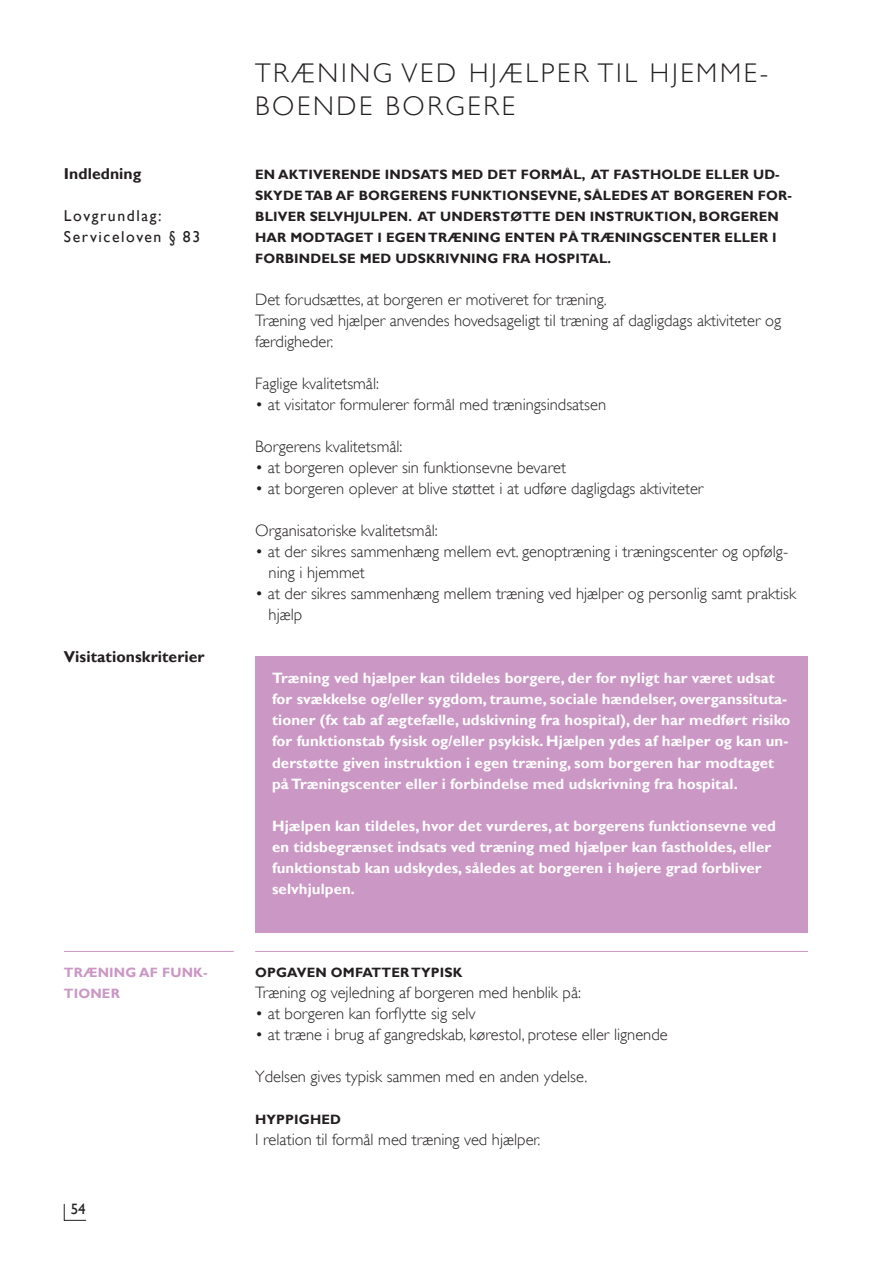
<style>
.page{position:relative;width:893px;height:1263px;background:#fff}
.page>*{position:absolute;margin:0;border:0;box-sizing:border-box;transform-origin:0 0}
.t1{font:300 27px/33px "Gill Sans";letter-spacing:.1em;color:#231f20}
.t2{font:300 16.5px/21px "Gill Sans";color:#231f20}
.t3{font:700 15.75px "Gill Sans";letter-spacing:.005em;color:#231f20}
.t4{font:15.75px/21px "Gill Sans";letter-spacing:.1em;color:#231f20}
.t5{font:700 15px/21px "Gill Sans";letter-spacing:.005em;color:#fff}
.t6{font:15px "Gill Sans";color:#231f20}
.t7{font:700 13.5px/21px "Gill Sans";letter-spacing:.01em;color:#231f20}
.t8{font:700 13.5px/21px "Gill Sans";letter-spacing:.01em;color:#cb97c4}
</style>
<div class="page">
<svg style="left:64px;top:1203px;width:23px;height:18px"></svg>
<hr style="left:64px;top:951px;width:170px;height:1px;background:#cb97c4">
<hr style="left:255px;top:951px;width:553px;height:1px;background:#cb97c4">
<div style="left:255px;top:656px;width:553px;height:276px;background:#cb97c4"></div>
<p class="t3" style="left:64px;top:166px;width:79px">Indledning</p>
<p class="t4" style="left:64px;top:207px;width:138px">Lovgrundlag:<br>Serviceloven § 83</p>
<p class="t3" style="left:64px;top:649px;width:142px">Visitationskriterier</p>
<p class="t8" style="left:64px;top:963px;width:145px">TRÆNING AF FUNK-<br>TIONER</p>
<p class="t6" style="left:71px;top:1202px;width:16px">54</p>
<h1 class="t1" style="left:255px;top:57px;width:515px">TRÆNING VED HJÆLPER TIL HJEMME-<br>BOENDE BORGERE</h1>
<p class="t7" style="left:255px;top:165px;width:538px">EN AKTIVERENDE INDSATS MED DET FORMÅL, AT FASTHOLDE ELLER UD-SKYDE TAB AF BORGERENS FUNKTIONSEVNE, SÅLEDES AT BORGEREN FOR-BLIVER SELVHJULPEN. AT UNDERSTØTTE DEN INSTRUKTION, BORGEREN HAR MODTAGET I EGEN TRÆNING ENTEN PÅ TRÆNINGSCENTER ELLER I FORBINDELSE MED UDSKRIVNING FRA HOSPITAL.</p>
<p class="t2" style="left:255px;top:290px;width:528px">Det forudsættes, at borgeren er motiveret for træning.<br>Træning ved hjælper anvendes hovedsageligt til træning af dagligdags aktiviteter og færdigheder.</p>
<p class="t2" style="left:255px;top:373px;width:125px">Faglige kvalitetsmål:</p>
<p class="t2" style="left:255px;top:394px;width:352px">• at visitator formulerer formål med træningsindsatsen</p>
<p class="t2" style="left:255px;top:436px;width:149px">Borgerens kvalitetsmål:</p>
<p class="t2" style="left:255px;top:457px;width:312px">• at borgeren oplever sin funktionsevne bevaret</p>
<p class="t2" style="left:255px;top:478px;width:450px">• at borgeren oplever at blive støttet i at udføre dagligdags aktiviteter</p>
<p class="t2" style="left:255px;top:520px;width:184px">Organisatoriske kvalitetsmål:</p>
<p class="t2" style="left:269px;top:541px;width:521px;text-indent:-13px">• at der sikres sammenhæng mellem evt. genoptræning i træningscenter og opfølg&shy;ning i hjemmet</p>
<p class="t2" style="left:269px;top:583px;width:529px;text-indent:-13px">• at der sikres sammenhæng mellem træning ved hjælper og personlig samt praktisk hjælp</p>
<p class="t5" style="left:272px;top:668px;width:520px">Træning ved hjælper kan tildeles borgere, der for nyligt har været udsat for svækkelse og/eller sygdom, traume, sociale hændelser, overganssituta&shy;tioner (fx tab af ægtefælle, udskivning fra hospital), der har medført risiko for funktionstab fysisk og/eller psykisk. Hjælpen ydes af hælper og kan un&shy;derstøtte given instruktion i egen træning, som borgeren har modtaget på Træningscenter eller i forbindelse med udskrivning fra hospital.</p>
<p class="t5" style="left:272px;top:815px;width:505px">Hjælpen kan tildeles, hvor det vurderes, at borgerens funktionsevne ved en tidsbegrænset indsats ved træning med hjælper kan fastholdes, eller funktionstab kan udskydes, således at borgeren i højere grad forbliver selvhjulpen.</p>
<p class="t7" style="left:255px;top:963px;width:209px">OPGAVEN OMFATTER TYPISK</p>
<p class="t2" style="left:255px;top:982px;width:327px">Træning og vejledning af borgeren med henblik på:</p>
<p class="t2" style="left:255px;top:1003px;width:222px">• at borgeren kan forflytte sig selv</p>
<p class="t2" style="left:255px;top:1024px;width:414px">• at træne i brug af gangredskab, kørestol, protese eller lignende</p>
<p class="t2" style="left:255px;top:1067px;width:334px">Ydelsen gives typisk sammen med en anden ydelse.</p>
<p class="t7" style="left:255px;top:1110px;width:87px">HYPPIGHED</p>
<p class="t2" style="left:255px;top:1130px;width:287px">I relation til formål med træning ved hjælper.</p>
</div>
